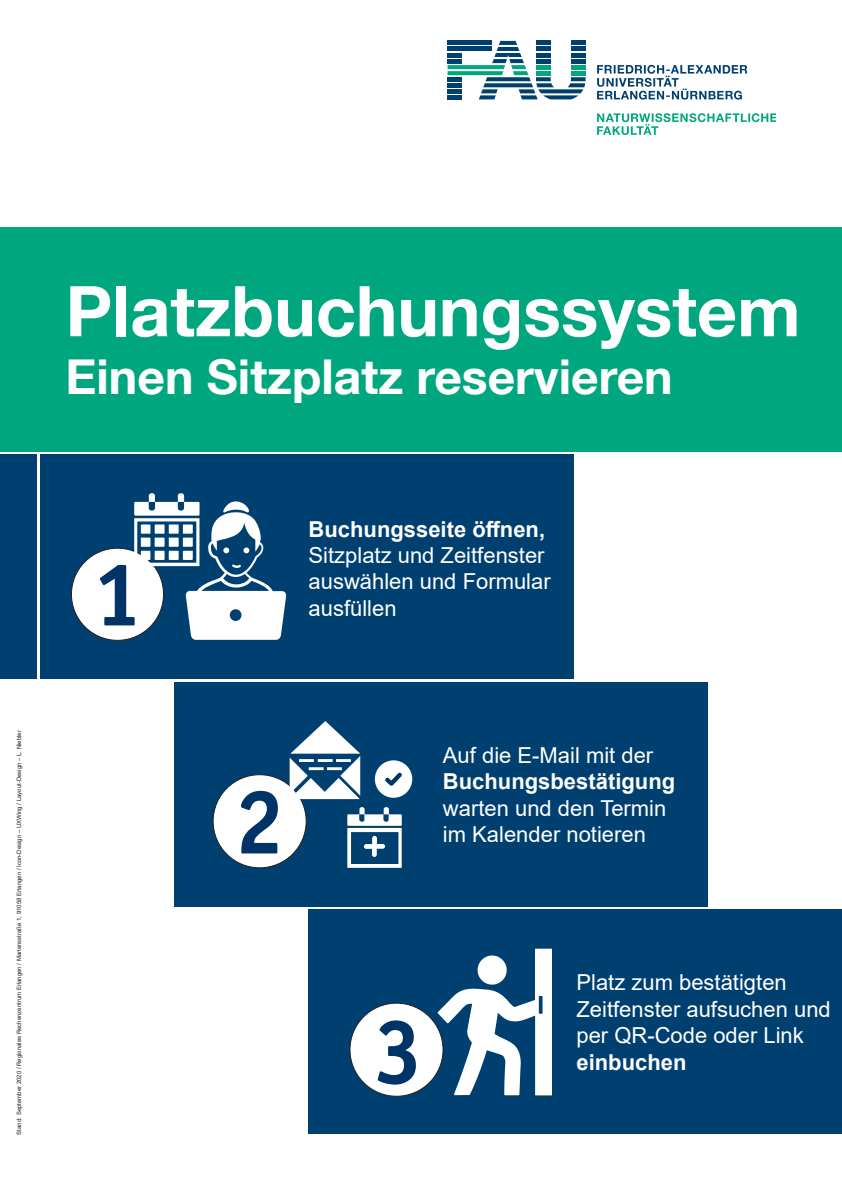
<style>
.page{position:relative;width:842px;height:1191px;background:#fff}
.page>*{position:absolute;margin:0;border:0;box-sizing:border-box;transform-origin:0 0}
.Absatzformat_2{font:700 91.4px "Officina Sans";color:#036}
.Absatzformat_2-2{font:700 90.4px "Officina Sans";color:#036}
.t1{font:700 70px "Helvetica Neue LT Com";color:#fff}
.t2{font:700 48px "Helvetica Neue LT Com";color:#fff}
.Absatzformat_2-3{font:22px/26.4px "Arial";color:#fff}
.t3{font:6px "Arial";color:#231f20}
.s1{font-weight:700}
</style>
<div class="page">
<div style="left:0;top:227px;width:842px;height:224px;background:#00a77e"></div>
<div style="left:40px;top:454px;width:534px;height:225px;background:#004071"></div>
<div style="left:174px;top:682px;width:534px;height:224px;background:#004071"></div>
<div style="left:308px;top:909px;width:534px;height:225px;background:#004071"></div>
<div style="left:0;top:454px;width:37px;height:225px;background:#004071"></div>
<svg style="left:597px;top:113px;width:179px;height:22px"></svg>
<svg style="left:597px;top:65px;width:150px;height:35px"></svg>
<svg style="left:448px;top:41px;width:138px;height:58px"></svg>
<svg style="left:347px;top:807px;width:55px;height:61px"></svg>
<div style="left:213px;top:774px;width:93px;height:93px;background:#fff;border-radius:50%"></div>
<div style="left:71px;top:548px;width:93px;height:92px;background:#fff;border-radius:50%"></div>
<svg style="left:438px;top:948px;width:114px;height:147px"></svg>
<div style="left:350px;top:1003px;width:93px;height:93px;background:#fff;border-radius:50%"></div>
<svg style="left:134px;top:493px;width:152px;height:147px"></svg>
<svg style="left:290px;top:721px;width:70px;height:78px"></svg>
<svg style="left:375px;top:760px;width:37px;height:38px"></svg>
<p class="t1" style="left:65px;top:267px;width:736px">Platzbuchungssystem</p>
<p class="t2" style="left:65px;top:346px;width:609px">Einen Sitzplatz reservieren</p>
<p class="t3" style="left:15px;top:1134px;width:406px;rotate:-90deg">Stand: September 2020 / Regionales Rechenzentrum Erlangen / Martensstraße 1, 91058 Erlangen / Icon-Design – UXWing / Layout-Design – L. Niebler</p>
<p class="Absatzformat_2-2" style="left:92px;top:538px;width:52px">1</p>
<p class="Absatzformat_2-3" style="left:309px;top:515px;width:244px"><span class="s1">Buchungsseite öffnen,<br></span>Sitzplatz und Zeitfenster auswählen und Formular</p>
<p class="Absatzformat_2-3" style="left:309px;top:594px;width:90px">ausfüllen</p>
<p class="Absatzformat_2" style="left:234px;top:765px;width:52px">2</p>
<p class="Absatzformat_2-3" style="left:443px;top:741px;width:234px">Auf die E-Mail mit der<br><span class="s1">Buchungsbestätigung </span>warten und den Termin</p>
<p class="Absatzformat_2-3" style="left:443px;top:821px;width:204px">im Kalender notieren</p>
<p class="Absatzformat_2" style="left:373px;top:995px;width:52px">3</p>
<p class="Absatzformat_2-3" style="left:576px;top:969px;width:256px">Platz zum bestätigten<br>Zeitfenster aufsuchen und per QR-Code oder Link <span class="s1">einbuchen</span></p>
</div>
